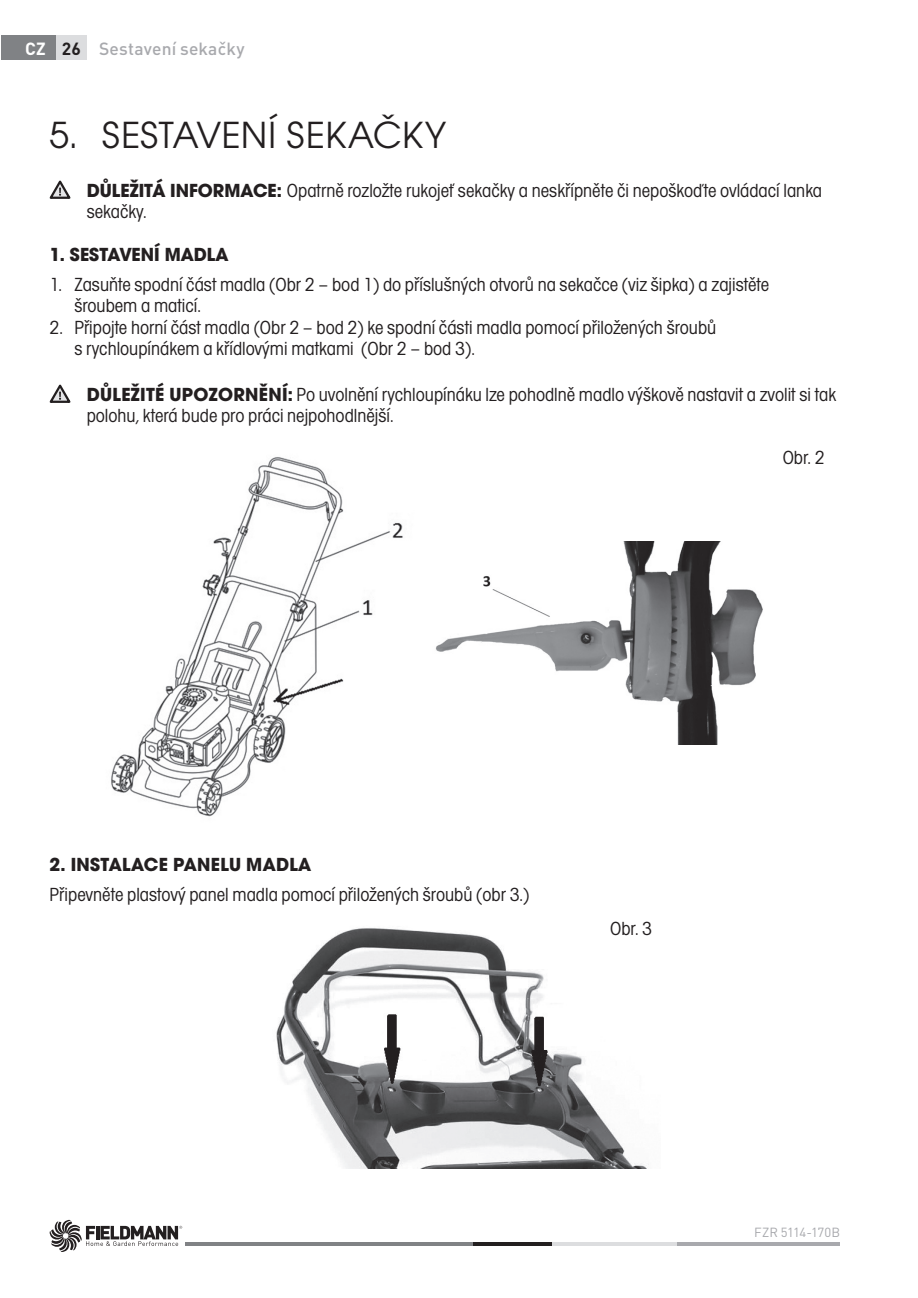
<style>
.page{position:relative;width:918px;height:1298px;background:#fff}
.page>*{position:absolute;margin:0;border:0;box-sizing:border-box;transform-origin:0 0}
.t1{font:39.2px "Avant Gar Got Itc TOT Boo";letter-spacing:.01em;color:#231f20}
.t2{font:19.6px/21.2px "Avant Gar Got Itc TOT Boo Con";color:#231f20}
.t3{font:700 19.6px "Avant Gar Got Itc TOT";color:#231f20}
.t4{font:500 17.4px "DIN Pro";letter-spacing:.01em;color:#a8a9ad}
.t5{font:700 17.4px "DIN Pro";color:#fff}
.t6{font:13px "DIN Pro";letter-spacing:-.01em;color:#a8a9ad}
.s1{color:#231f20}
.s2{font-family:"Avant Gar Got Itc TOT";font-weight:700}
</style>
<div class="page">
<hr style="left:677px;top:1243px;width:163px;height:3px;background:#a8a9ad">
<hr style="left:552px;top:1243px;width:125px;height:3px;background:#dcdddf">
<hr style="left:186px;top:1243px;width:287px;height:3px;background:#808285">
<hr style="left:473px;top:1243px;width:79px;height:3px;background:#231f20">
<svg style="left:50px;top:1220px;width:132px;height:32px"></svg>
<div style="left:2px;top:36px;width:54px;height:24px;background:#808285"></div>
<div style="left:56px;top:36px;width:31px;height:24px;background:#dcdddf"></div>
<svg style="left:50px;top:181px;width:20px;height:18px"></svg>
<svg style="left:50px;top:385px;width:20px;height:18px"></svg>
<img style="left:111px;top:457px;width:292px;height:360px">
<img style="left:435px;top:541px;width:328px;height:204px">
<img style="left:276px;top:928px;width:373px;height:241px">
<p class="t5" style="left:25px;top:38px;width:57px">CZ <span class="s1">26</span></p>
<p class="t4" style="left:99px;top:43px;width:147px">Sestavení sekačky</p>
<h1 class="t1" style="left:50px;top:120px;width:398px">5. SESTAVENÍ SEKAČKY</h1>
<p class="t2" style="left:87px;top:181px;width:737px"><span class="s2">DŮLEŽITÁ INFORMACE:</span> Opatrně rozložte rukojeť sekačky a neskřípněte či nepoškoďte ovládací lanka sekačky.</p>
<p class="t3" style="left:50px;top:247px;width:180px">1. SESTAVENÍ MADLA</p>
<p class="t2" style="left:74px;top:275px;width:696px;text-indent:-25px">1. Zasuňte spodní část madla (Obr 2 – bod 1) do příslušných otvorů na sekačce (viz šipka) a zajistěte šroubem a maticí.</p>
<p class="t2" style="left:74px;top:318px;width:643px;text-indent:-25px">2. Připojte horní část madla (Obr 2 – bod 2) ke spodní části madla pomocí přiložených šroubů s rychloupínákem a křídlovými matkami (Obr 2 – bod 3).</p>
<p class="t2" style="left:87px;top:385px;width:751px"><span class="s2">DŮLEŽITÉ UPOZORNĚNÍ:</span> Po uvolnění rychloupínáku lze pohodlně madlo výškově nastavit a zvolit si tak polohu, která bude pro práci nejpohodlnější.</p>
<p class="t2" style="left:783px;top:448px;width:43px">Obr. 2</p>
<p class="t3" style="left:50px;top:856px;width:263px">2. INSTALACE PANELU MADLA</p>
<p class="t2" style="left:50px;top:885px;width:481px">Připevněte plastový panel madla pomocí přiložených šroubů (obr 3.)</p>
<p class="t2" style="left:610px;top:919px;width:43px">Obr. 3</p>
<p class="t6" style="left:754px;top:1225px;width:87px">FZR 5114-170B</p>
</div>
